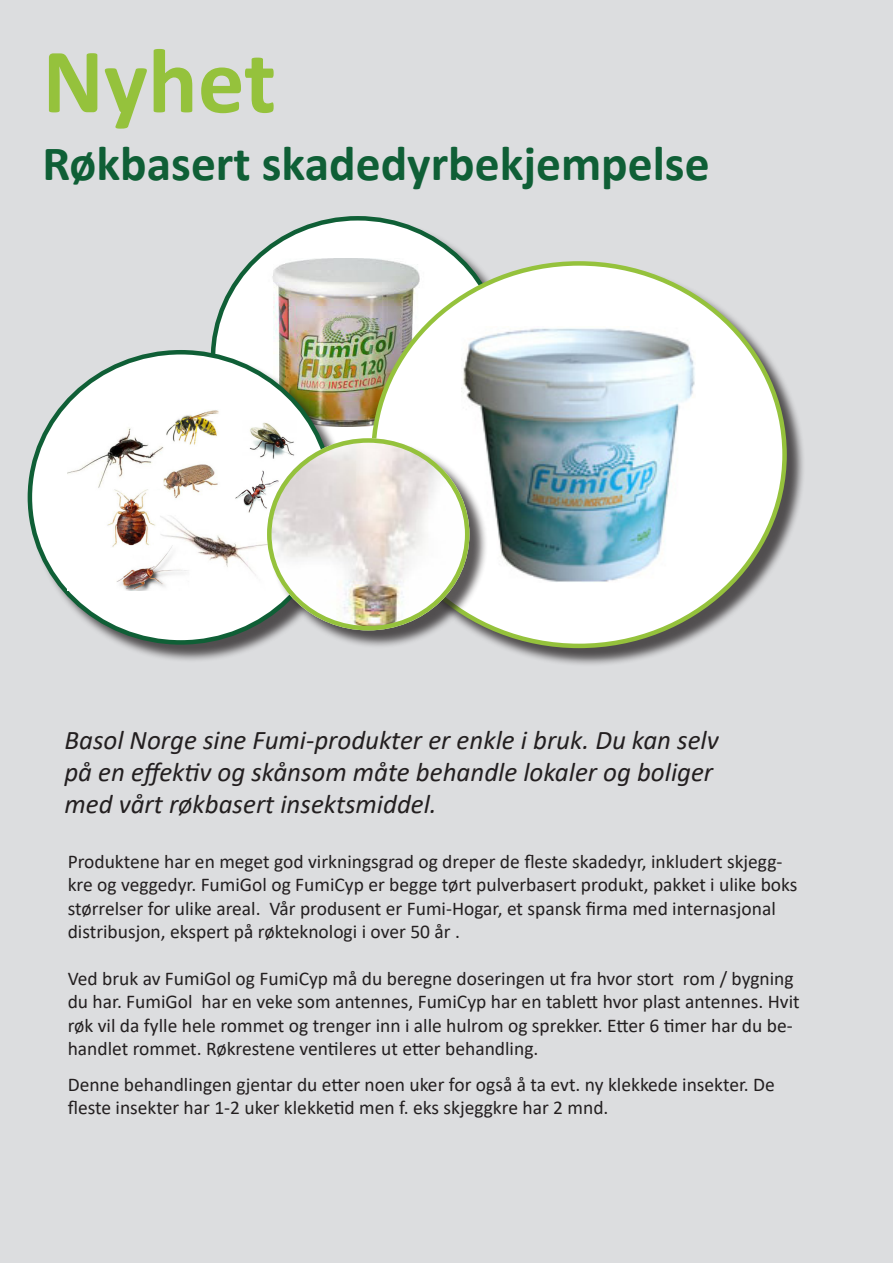
<style>
.page{position:relative;width:893px;height:1263px;background:#dcdddf}
.page>*{position:absolute;margin:0;border:0;box-sizing:border-box;transform-origin:0 0}
.t1{font:700 93px "Calibri";color:#95c23c}
.t2{font:700 49.5px "Calibri";color:#0f5f36}
.t3{font:italic 27px/32.4px "Calibri";color:#231f20}
.t4{font:19.5px/23.4px "Calibri";color:#231f20}
</style>
<div class="page">
<div style="left:213px;top:218px;width:310px;height:302px;background:#231f20;opacity:.75"></div>
<div style="left:213px;top:218px;width:290px;height:281px;background:#fff;border-radius:50%"></div>
<img style="left:272px;top:258px;width:128px;height:169px">
<div style="left:373px;top:263px;width:432px;height:404px;background:#231f20;opacity:.75"></div>
<div style="left:373px;top:263px;width:411px;height:383px;background:#fff;border-radius:50%"></div>
<img style="left:463px;top:328px;width:232px;height:254px">
<div style="left:30px;top:353px;width:323px;height:310px;background:#231f20;opacity:.75"></div>
<div style="left:30px;top:352px;width:302px;height:290px;background:#fff;border-radius:50%"></div>
<img style="left:68px;top:410px;width:217px;height:180px">
<div style="left:269px;top:440px;width:219px;height:209px;background:#231f20;opacity:.75"></div>
<img style="left:267px;top:438px;width:202px;height:192px">
<div style="left:267px;top:438px;width:202px;height:192px;border:4px solid #95c23c;border-radius:50%"></div>
<p class="t1" style="left:43px;top:16px;width:235px">Nyhet</p>
<p class="t2" style="left:43px;top:128px;width:669px">Røkbasert skadedyrbekjempelse</p>
<p class="t3" style="left:64px;top:722px;width:656px">Basol Norge sine Fumi-produkter er enkle i bruk. Du kan selv på en effektiv og skånsom måte behandle lokaler og boliger med vårt røkbasert insektsmiddel.</p>
<p class="t4" style="left:68px;top:849px;width:731px">Produktene har en meget god virkningsgrad og dreper de fleste skadedyr, inkludert skjegg&shy;kre og veggedyr. FumiGol og FumiCyp er begge tørt pulverbasert produkt, pakket i ulike boks størrelser for ulike areal. Vår produsent er Fumi-Hogar, et spansk firma med internasjonal distribusjon, ekspert på røkteknologi i over 50 år .</p>
<p class="t4" style="left:68px;top:966px;width:734px">Ved bruk av FumiGol og FumiCyp må du beregne doseringen ut fra hvor stort rom / bygning du har. FumiGol har en veke som antennes, FumiCyp har en tablett hvor plast antennes. Hvit røk vil da fylle hele rommet og trenger inn i alle hulrom og sprekker. Etter 6 timer har du be&shy;handlet rommet. Røkrestene ventileres ut etter behandling.</p>
<p class="t4" style="left:68px;top:1072px;width:709px">Denne behandlingen gjentar du etter noen uker for også å ta evt. ny klekkede insekter. De fleste insekter har 1-2 uker klekketid men f. eks skjeggkre har 2 mnd.</p>
</div>
